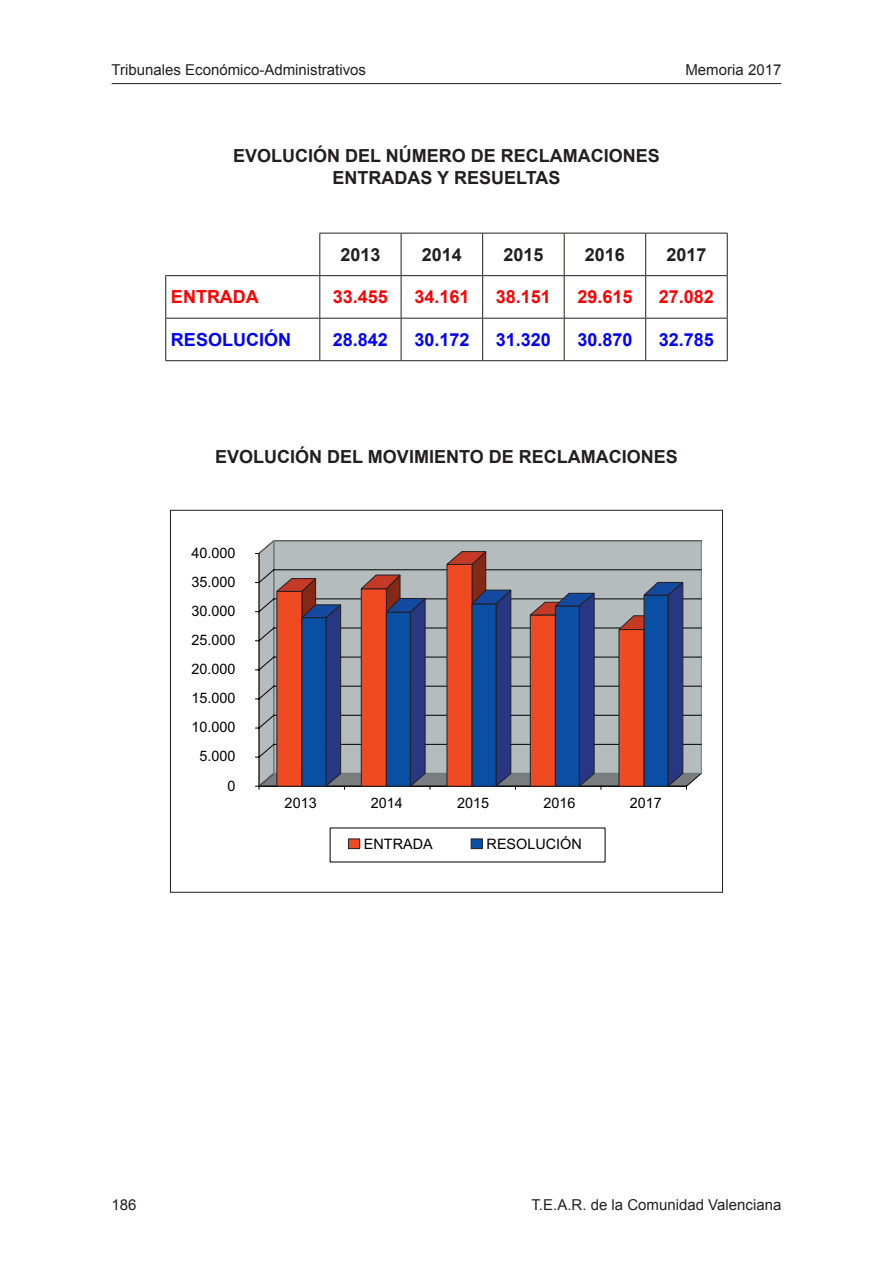
<style>
.page{position:relative;width:893px;height:1263px;background:#fff}
.page>*{position:absolute;margin:0;border:0;box-sizing:border-box;transform-origin:0 0}
.Normal_wrd_19{font:700 18px "Arial";color:#231f20}
.t1{font:700 18px "Arial";color:#00f}
.t2{font:700 18px "Arial";color:#f00}
.t3{font:15px "Arial";color:#231f20}
.t4{font:14.4px/29.1px "Arial";color:#000}
</style>
<div class="page">
<hr style="left:112px;top:83px;width:669px;height:1px;background:#231f20">
<hr style="left:319px;top:233px;width:82px;height:1px;background:#231f20">
<hr style="left:319px;top:233px;width:1px;height:42px;background:#231f20">
<hr style="left:401px;top:233px;width:82px;height:1px;background:#231f20">
<hr style="left:401px;top:233px;width:1px;height:42px;background:#231f20">
<hr style="left:483px;top:233px;width:81px;height:1px;background:#231f20">
<hr style="left:482px;top:233px;width:1px;height:42px;background:#231f20">
<hr style="left:564px;top:233px;width:82px;height:1px;background:#231f20">
<hr style="left:564px;top:233px;width:1px;height:42px;background:#231f20">
<hr style="left:646px;top:233px;width:82px;height:1px;background:#231f20">
<hr style="left:645px;top:233px;width:1px;height:42px;background:#231f20">
<hr style="left:727px;top:233px;width:1px;height:42px;background:#231f20">
<hr style="left:165px;top:276px;width:1px;height:42px;background:#231f20">
<hr style="left:319px;top:276px;width:1px;height:42px;background:#231f20">
<hr style="left:401px;top:276px;width:1px;height:42px;background:#231f20">
<hr style="left:482px;top:276px;width:1px;height:42px;background:#231f20">
<hr style="left:564px;top:276px;width:1px;height:42px;background:#231f20">
<hr style="left:645px;top:276px;width:1px;height:42px;background:#231f20">
<hr style="left:727px;top:276px;width:1px;height:42px;background:#231f20">
<hr style="left:165px;top:318px;width:155px;height:1px;background:#231f20">
<hr style="left:165px;top:319px;width:1px;height:41px;background:#231f20">
<hr style="left:320px;top:318px;width:81px;height:1px;background:#231f20">
<hr style="left:319px;top:319px;width:1px;height:41px;background:#231f20">
<hr style="left:401px;top:318px;width:82px;height:1px;background:#231f20">
<hr style="left:401px;top:319px;width:1px;height:41px;background:#231f20">
<hr style="left:483px;top:318px;width:81px;height:1px;background:#231f20">
<hr style="left:482px;top:319px;width:1px;height:41px;background:#231f20">
<hr style="left:564px;top:318px;width:82px;height:1px;background:#231f20">
<hr style="left:564px;top:319px;width:1px;height:41px;background:#231f20">
<hr style="left:646px;top:318px;width:82px;height:1px;background:#231f20">
<hr style="left:645px;top:319px;width:1px;height:41px;background:#231f20">
<hr style="left:727px;top:319px;width:1px;height:41px;background:#231f20">
<hr style="left:165px;top:360px;width:155px;height:1px;background:#231f20">
<hr style="left:320px;top:360px;width:81px;height:1px;background:#231f20">
<hr style="left:401px;top:360px;width:82px;height:1px;background:#231f20">
<hr style="left:483px;top:360px;width:81px;height:1px;background:#231f20">
<hr style="left:564px;top:360px;width:82px;height:1px;background:#231f20">
<hr style="left:646px;top:360px;width:82px;height:1px;background:#231f20">
<hr style="left:165px;top:275px;width:155px;height:1px;background:#231f20">
<hr style="left:320px;top:275px;width:81px;height:1px;background:#231f20">
<hr style="left:401px;top:275px;width:82px;height:1px;background:#231f20">
<hr style="left:483px;top:275px;width:81px;height:1px;background:#231f20">
<hr style="left:564px;top:275px;width:82px;height:1px;background:#231f20">
<hr style="left:646px;top:275px;width:82px;height:1px;background:#231f20">
<svg style="left:259px;top:541px;width:442px;height:321px"></svg>
<div style="left:348px;top:838px;width:12px;height:11px;background:#f04a23;border:1px solid #231f20"></div>
<div style="left:471px;top:838px;width:12px;height:11px;background:#094fa3;border:1px solid #231f20"></div>
<p class="t3" style="left:112px;top:60px;width:256px">Tribunales Económico-Administrativos</p>
<p class="t3" style="left:685px;top:60px;width:97px">Memoria 2017</p>
<p class="Normal_wrd_19" style="left:233px;top:144px;width:428px">EVOLUCIÓN DEL NÚMERO DE RECLAMACIONES</p>
<p class="Normal_wrd_19" style="left:333px;top:165px;width:229px">ENTRADAS Y RESUELTAS</p>
<p class="Normal_wrd_19" style="left:340px;top:243px;width:42px">2013</p>
<p class="Normal_wrd_19" style="left:422px;top:243px;width:42px">2014</p>
<p class="Normal_wrd_19" style="left:503px;top:243px;width:42px">2015</p>
<p class="Normal_wrd_19" style="left:585px;top:243px;width:42px">2016</p>
<p class="Normal_wrd_19" style="left:666px;top:243px;width:42px">2017</p>
<p class="t2" style="left:171px;top:285px;width:89px">ENTRADA</p>
<p class="t2" style="left:333px;top:285px;width:57px">33.455</p>
<p class="t2" style="left:414px;top:285px;width:57px">34.161</p>
<p class="t2" style="left:496px;top:285px;width:57px">38.151</p>
<p class="t2" style="left:577px;top:285px;width:57px">29.615</p>
<p class="t2" style="left:659px;top:285px;width:57px">27.082</p>
<p class="t1" style="left:171px;top:328px;width:122px">RESOLUCIÓN</p>
<p class="t1" style="left:333px;top:328px;width:57px">28.842</p>
<p class="t1" style="left:414px;top:328px;width:57px">30.172</p>
<p class="t1" style="left:496px;top:328px;width:57px">31.320</p>
<p class="t1" style="left:577px;top:328px;width:57px">30.870</p>
<p class="t1" style="left:659px;top:328px;width:57px">32.785</p>
<p class="Normal_wrd_19" style="left:215px;top:445px;width:464px">EVOLUCIÓN DEL MOVIMIENTO DE RECLAMACIONES</p>
<p class="t4" style="left:191px;top:538px;width:46px">40.000<br>35.000</p>
<p class="t4" style="left:191px;top:596px;width:46px">30.000</p>
<p class="t4" style="left:191px;top:626px;width:46px">25.000</p>
<p class="t4" style="left:191px;top:655px;width:46px">20.000</p>
<p class="t4" style="left:191px;top:684px;width:46px">15.000</p>
<p class="t4" style="left:191px;top:713px;width:46px">10.000</p>
<p class="t4" style="left:199px;top:742px;width:38px">5.000</p>
<p class="t4" style="left:227px;top:771px;width:10px">0</p>
<p class="t4" style="left:285px;top:788px;width:34px">2013</p>
<p class="t4" style="left:371px;top:788px;width:34px">2014</p>
<p class="t4" style="left:457px;top:788px;width:34px">2015</p>
<p class="t4" style="left:543px;top:788px;width:34px">2016</p>
<p class="t4" style="left:630px;top:788px;width:34px">2017</p>
<p class="t4" style="left:364px;top:829px;width:70px">ENTRADA</p>
<p class="t4" style="left:487px;top:829px;width:97px">RESOLUCIÓN</p>
<p class="t3" style="left:112px;top:1195px;width:27px">186</p>
<p class="t3" style="left:531px;top:1195px;width:251px">T.E.A.R. de la Comunidad Valenciana</p>
</div>
